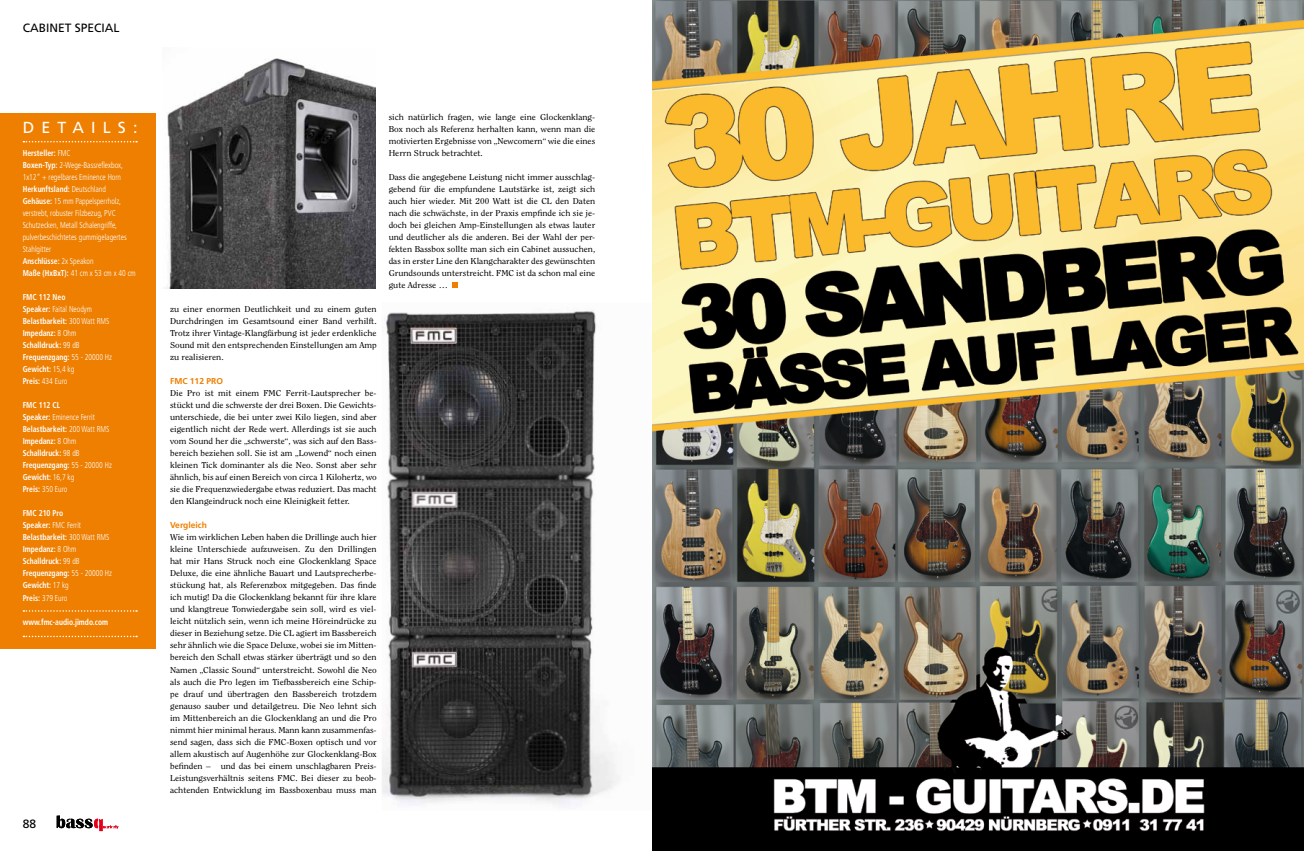
<style>
.page{position:relative;width:1304px;height:851px;background:#fff}
.page>*{position:absolute;margin:0;border:0;box-sizing:border-box;transform-origin:0 0}
.t1{font:16px "Frutiger";color:#fff}
.t2{font:12px "Frutiger";color:#000}
.t3{font:8.5px/12px "Clearface Std";color:#000;text-align:justify;scale:1.08 1}
.t4{font:700 condensed 8.5px/12px "Frutiger LT Std";color:#fff;scale:.9 1}
.t5{font:300 condensed 8.5px/12px "Frutiger LT Std";color:#fff;scale:.9 1}
.t6{font:700 8.5px "Frutiger";color:#ee7f00}
.s1{font-weight:700}
.s2{font-weight:300}
</style>
<div class="page">
<svg style="left:453px;top:282px;width:5px;height:6px"></svg>
<div style="left:0;top:113px;width:156px;height:535px;background:#ee7f00"></div>
<svg style="left:23px;top:141px;width:114px;height:1px"></svg>
<svg style="left:23px;top:610px;width:114px;height:1px"></svg>
<svg style="left:57px;top:815px;width:62px;height:15px"></svg>
<svg style="left:23px;top:635px;width:114px;height:2px"></svg>
<img style="left:652px;top:0;width:652px;height:850px">
<img style="left:382px;top:311px;width:237px;height:495px">
<img style="left:165px;top:58px;width:210px;height:230px">
<h2 class="t2" style="left:23px;top:21px;width:98px">CABINET SPECIAL</h2>
<h1 class="t1" style="left:23px;top:118px;width:34px">D ETAILS</h1>
<h1 class="t1" style="left:133px;top:118px;width:6px">:</h1>
<p class="t5" style="left:23px;top:147px;width:127px"><span class="s1">Hersteller:</span> FMC<br><span class="s1">Boxen-Typ:</span> 2-Wege-Bassreflexbox,<br>1x12“ + regelbares Eminence Horn<br><span class="s1">Herkunftsland:</span> Deutschland<br><span class="s1">Gehäuse:</span> 15 mm Pappelsperrholz, verstrebt, robuster Filzbezug, PVC<br>Schutzecken, Metall Schalengriffe, pulverbeschichtetes gummigelagertes<br>Stahlgitter<br><span class="s1">Anschlüsse:</span> 2x Speakon<br><span class="s1">Maße (HxBxT):</span> 41 cm x 53 cm x 40 cm</p>
<p class="t4" style="left:23px;top:291px;width:101px">FMC 112 Neo<br>Speaker: <span class="s2">Faital Neodym<br></span>Belastbarkeit: <span class="s2">300 Watt RMS<br></span>Impedanz: <span class="s2">8 Ohm<br></span>Schalldruck: <span class="s2">99 dB<br></span>Frequenzgang: <span class="s2">55 - 20000 Hz<br></span>Gewicht: <span class="s2">15,4 kg<br></span>Preis: <span class="s2">434 Euro</span></p>
<p class="t4" style="left:23px;top:399px;width:101px">FMC 112 CL<br>Speaker: <span class="s2">Eminence Ferrit<br></span>Belastbarkeit: <span class="s2">200 Watt RMS<br></span>Impedanz: <span class="s2">8 Ohm<br></span>Schalldruck: <span class="s2">98 dB<br></span>Frequenzgang: <span class="s2">55 - 20000 Hz<br></span>Gewicht: <span class="s2">16,7 kg<br></span>Preis: <span class="s2">350 Euro</span></p>
<p class="t4" style="left:23px;top:507px;width:101px">FMC 210 Pro<br>Speaker: <span class="s2">FMC Ferrit<br></span>Belastbarkeit: <span class="s2">300 Watt RMS<br></span>Impedanz: <span class="s2">8 Ohm<br></span>Schalldruck: <span class="s2">99 dB<br></span>Frequenzgang: <span class="s2">55 - 20000 Hz<br></span>Gewicht: <span class="s2">17 kg<br></span>Preis: <span class="s2">379 Euro</span></p>
<p class="t4" style="left:23px;top:615px;width:97px">www.fmc-audio.jimdo.com</p>
<h2 class="t2" style="left:23px;top:816px;width:15px">88</h2>
<p class="t3" style="left:170px;top:303px;width:193px">zu einer enormen Deutlichkeit und zu einem guten Durchdringen im Gesamtsound einer Band verhilft.<br>Trotz ihrer Vintage-Klangfärbung ist jeder erdenkliche Sound mit den entsprechenden Einstellungen am Amp zu realisieren.</p>
<p class="t6" style="left:170px;top:376px;width:54px">FMC 112 PRO</p>
<p class="t3" style="left:170px;top:387px;width:193px">Die Pro ist mit einem FMC Ferrit-Lautsprecher be&shy;stückt und die schwerste der drei Boxen. Die Gewichts&shy;unterschiede, die bei unter zwei Kilo liegen, sind aber eigentlich nicht der Rede wert. Allerdings ist sie auch vom Sound her die „schwerste“, was sich auf den Bass&shy;bereich beziehen soll. Sie ist am „Lowend“ noch einen kleinen Tick dominanter als die Neo. Sonst aber sehr ähnlich, bis auf einen Bereich von circa 1 Kilohertz, wo sie die Frequenzwiedergabe etwas reduziert. Das macht den Klangeindruck noch eine Kleinigkeit fetter.</p>
<p class="t6" style="left:170px;top:520px;width:38px">Vergleich</p>
<p class="t3" style="left:170px;top:531px;width:193px">Wie im wirklichen Leben haben die Drillinge auch hier kleine Unterschiede aufzuweisen. Zu den Drillingen hat mir Hans Struck noch eine Glockenklang Space Deluxe, die eine ähnliche Bauart und Lautsprecherbe&shy;stückung hat, als Referenzbox mitgegeben. Das finde ich mutig! Da die Glockenklang bekannt für ihre klare und klangtreue Tonwiedergabe sein soll, wird es viel&shy;leicht nützlich sein, wenn ich meine Höreindrücke zu dieser in Beziehung setze. Die CL agiert im Bassbereich sehr ähnlich wie die Space Deluxe, wobei sie im Mitten&shy;bereich den Schall etwas stärker überträgt und so den Namen „Classic Sound“ unterstreicht. Sowohl die Neo als auch die Pro legen im Tiefbassbereich eine Schip&shy;pe drauf und übertragen den Bassbereich trotzdem genauso sauber und detailgetreu. Die Neo lehnt sich im Mittenbereich an die Glockenklang an und die Pro nimmt hier minimal heraus. Mann kann zusammenfas&shy;send sagen, dass sich die FMC-Boxen optisch und vor allem akustisch auf Augenhöhe zur Glockenklang-Box befinden – und das bei einem unschlagbaren Preis-Leistungsverhältnis seitens FMC. Bei dieser zu beob&shy;achtenden Entwicklung im Bassboxenbau muss man</p>
<p class="t3" style="left:389px;top:111px;width:193px">sich natürlich fragen, wie lange eine Glockenklang-Box noch als Referenz herhalten kann, wenn man die motivierten Ergebnisse von „Newcomern“ wie die eines Herrn Struck betrachtet.</p>
<p class="t3" style="left:389px;top:171px;width:193px">Dass die angegebene Leistung nicht immer ausschlag&shy;gebend für die empfundene Lautstärke ist, zeigt sich auch hier wieder. Mit 200 Watt ist die CL den Daten nach die schwächste, in der Praxis empfinde ich sie je&shy;doch bei gleichen Amp-Einstellungen als etwas lauter und deutlicher als die anderen. Bei der Wahl der per&shy;fekten Bassbox sollte man sich ein Cabinet aussuchen, das in erster Line den Klangcharakter des gewünschten Grundsounds unterstreicht. FMC ist da schon mal eine gute Adresse …</p>
</div>
